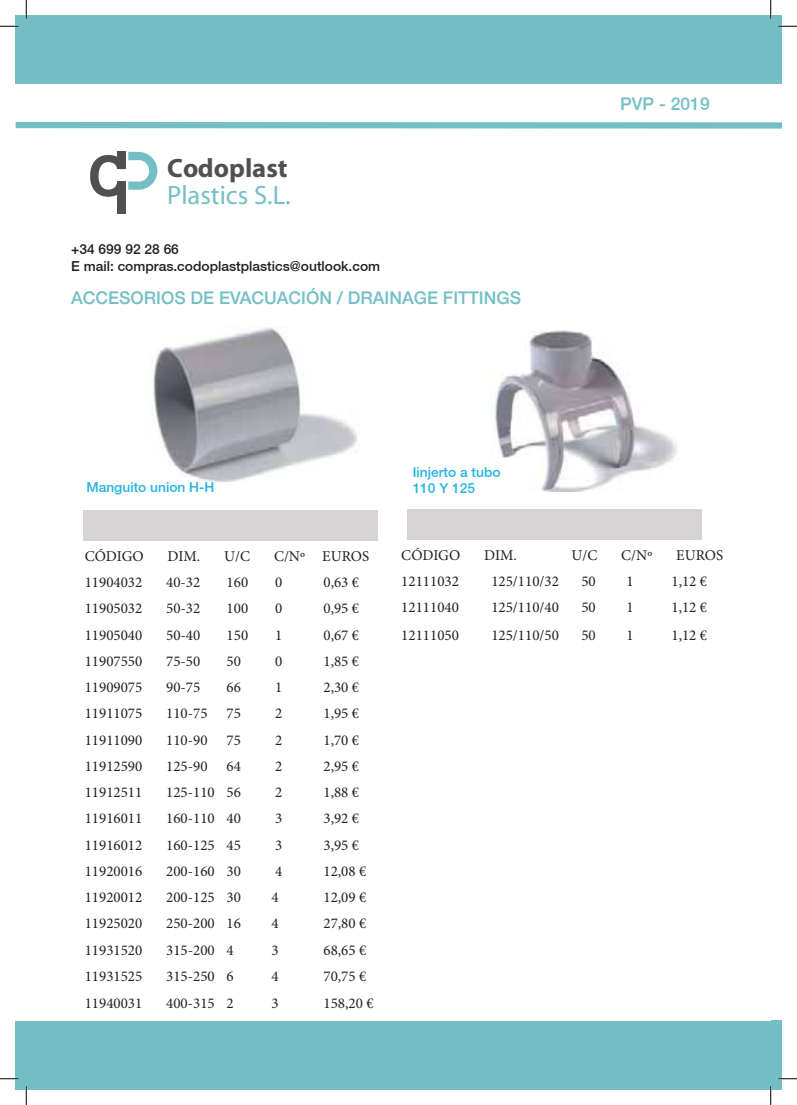
<style>
.page{position:relative;width:797px;height:1105px;background:#fff}
.page>*{position:absolute;margin:0;border:0;box-sizing:border-box;transform-origin:0 0}
.t1{font:26.62px "Myriad";color:#74bfc6}
.t2{font:700 26.62px "Myriad";color:#4e5052}
.t3{font:500 17.5px "Helvetica 65";color:#74bfc6}
.t4{font:15px "Minion Pro";color:#231f20}
.t5{font:500 13.75px/16.5px "Helvetica 65";color:#231f20}
.t6{font:500 13.75px/16.5px "Helvetica 65";color:#28b4e4}
</style>
<div class="page">
<div style="left:771px;top:1020px;width:10px;height:69px;background:#74bfc6"></div>
<div style="left:16px;top:1021px;width:758px;height:68px;background:#74bfc6"></div>
<div style="left:16px;top:16px;width:765px;height:68px;background:#74bfc6"></div>
<svg style="left:16px;top:122px;width:765px;height:7px;background:#82c5cb"></svg>
<div style="left:83px;top:510px;width:295px;height:31px;background:#d5d3d4"></div>
<div style="left:407px;top:509px;width:295px;height:31px;background:#d5d3d4"></div>
<div style="left:117px;top:182px;width:9px;height:32px;background:#4e5052"></div>
<svg style="left:90px;top:152px;width:67px;height:45px"></svg>
<img style="left:153px;top:327px;width:205px;height:155px">
<img style="left:491px;top:330px;width:186px;height:162px">
<svg style="left:0;top:25px;width:19px;height:2px"></svg>
<svg style="left:778px;top:25px;width:19px;height:2px"></svg>
<svg style="left:0;top:1078px;width:19px;height:1px"></svg>
<svg style="left:778px;top:1078px;width:19px;height:1px"></svg>
<svg style="left:25px;top:0;width:2px;height:19px"></svg>
<svg style="left:25px;top:1086px;width:2px;height:19px"></svg>
<svg style="left:770px;top:0;width:1px;height:19px"></svg>
<svg style="left:770px;top:1086px;width:1px;height:19px"></svg>
<h1 class="t2" style="left:167px;top:155px;width:122px">Codoplast</h1>
<h1 class="t1" style="left:167px;top:182px;width:125px">Plastics S.L.</h1>
<p class="t5" style="left:71px;top:241px;width:310px">+34 699 92 28 66<br>E mail: compras.codoplastplastics@outlook.com</p>
<p class="t3" style="left:71px;top:287px;width:451px">ACCESORIOS DE EVACUACIÓN / DRAINAGE FITTINGS</p>
<p class="t6" style="left:86px;top:478px;width:129px">Manguito union H-H</p>
<p class="t6" style="left:412px;top:463px;width:89px">Iinjerto a tubo<br>110 Y 125</p>
<p class="t3" style="left:620px;top:93px;width:91px">PVP - 2019</p>
<p class="t4" style="left:85px;top:546px;width:60px">CÓDIGO</p>
<p class="t4" style="left:167px;top:546px;width:34px">DIM.</p>
<p class="t4" style="left:224px;top:546px;width:27px">U/C</p>
<p class="t4" style="left:274px;top:546px;width:97px">C/Nº EUROS</p>
<p class="t4" style="left:85px;top:572px;width:59px">11904032</p>
<p class="t4" style="left:166px;top:572px;width:36px">40-32</p>
<p class="t4" style="left:227px;top:572px;width:23px">160</p>
<p class="t4" style="left:275px;top:572px;width:9px">0</p>
<p class="t4" style="left:323px;top:572px;width:37px">0,63 €</p>
<p class="t4" style="left:85px;top:598px;width:59px">11905032</p>
<p class="t4" style="left:166px;top:598px;width:36px">50-32</p>
<p class="t4" style="left:227px;top:598px;width:23px">100</p>
<p class="t4" style="left:275px;top:598px;width:9px">0</p>
<p class="t4" style="left:323px;top:598px;width:37px">0,95 €</p>
<p class="t4" style="left:85px;top:625px;width:59px">11905040</p>
<p class="t4" style="left:166px;top:625px;width:36px">50-40</p>
<p class="t4" style="left:227px;top:625px;width:23px">150</p>
<p class="t4" style="left:275px;top:625px;width:9px">1</p>
<p class="t4" style="left:323px;top:625px;width:37px">0,67 €</p>
<p class="t4" style="left:85px;top:651px;width:59px">11907550</p>
<p class="t4" style="left:166px;top:651px;width:36px">75-50</p>
<p class="t4" style="left:227px;top:651px;width:16px">50</p>
<p class="t4" style="left:275px;top:651px;width:9px">0</p>
<p class="t4" style="left:323px;top:651px;width:37px">1,85 €</p>
<p class="t4" style="left:85px;top:677px;width:59px">11909075</p>
<p class="t4" style="left:166px;top:677px;width:36px">90-75</p>
<p class="t4" style="left:227px;top:677px;width:16px">66</p>
<p class="t4" style="left:275px;top:677px;width:9px">1</p>
<p class="t4" style="left:323px;top:677px;width:37px">2,30 €</p>
<p class="t4" style="left:85px;top:703px;width:59px">11911075</p>
<p class="t4" style="left:166px;top:703px;width:43px">110-75</p>
<p class="t4" style="left:227px;top:703px;width:16px">75</p>
<p class="t4" style="left:275px;top:703px;width:9px">2</p>
<p class="t4" style="left:323px;top:703px;width:37px">1,95 €</p>
<p class="t4" style="left:85px;top:730px;width:59px">11911090</p>
<p class="t4" style="left:166px;top:730px;width:43px">110-90</p>
<p class="t4" style="left:227px;top:730px;width:16px">75</p>
<p class="t4" style="left:275px;top:730px;width:9px">2</p>
<p class="t4" style="left:323px;top:730px;width:37px">1,70 €</p>
<p class="t4" style="left:85px;top:756px;width:59px">11912590</p>
<p class="t4" style="left:166px;top:756px;width:43px">125-90</p>
<p class="t4" style="left:227px;top:756px;width:16px">64</p>
<p class="t4" style="left:275px;top:756px;width:9px">2</p>
<p class="t4" style="left:323px;top:756px;width:37px">2,95 €</p>
<p class="t4" style="left:85px;top:782px;width:59px">11912511</p>
<p class="t4" style="left:166px;top:782px;width:76px">125-110 56</p>
<p class="t4" style="left:275px;top:782px;width:9px">2</p>
<p class="t4" style="left:323px;top:782px;width:37px">1,88 €</p>
<p class="t4" style="left:85px;top:808px;width:59px">11916011</p>
<p class="t4" style="left:166px;top:808px;width:76px">160-110 40</p>
<p class="t4" style="left:275px;top:808px;width:9px">3</p>
<p class="t4" style="left:323px;top:808px;width:37px">3,92 €</p>
<p class="t4" style="left:85px;top:835px;width:59px">11916012</p>
<p class="t4" style="left:166px;top:835px;width:76px">160-125 45</p>
<p class="t4" style="left:275px;top:835px;width:9px">3</p>
<p class="t4" style="left:323px;top:835px;width:37px">3,95 €</p>
<p class="t4" style="left:85px;top:861px;width:59px">11920016</p>
<p class="t4" style="left:166px;top:861px;width:76px">200-160 30</p>
<p class="t4" style="left:275px;top:861px;width:9px">4</p>
<p class="t4" style="left:323px;top:861px;width:44px">12,08 €</p>
<p class="t4" style="left:85px;top:887px;width:59px">11920012</p>
<p class="t4" style="left:166px;top:887px;width:76px">200-125 30</p>
<p class="t4" style="left:272px;top:887px;width:9px">4</p>
<p class="t4" style="left:323px;top:887px;width:44px">12,09 €</p>
<p class="t4" style="left:85px;top:913px;width:59px">11925020</p>
<p class="t4" style="left:166px;top:913px;width:76px">250-200 16</p>
<p class="t4" style="left:272px;top:913px;width:9px">4</p>
<p class="t4" style="left:323px;top:913px;width:44px">27,80 €</p>
<p class="t4" style="left:85px;top:940px;width:59px">11931520</p>
<p class="t4" style="left:166px;top:940px;width:69px">315-200 4</p>
<p class="t4" style="left:272px;top:940px;width:9px">3</p>
<p class="t4" style="left:323px;top:940px;width:44px">68,65 €</p>
<p class="t4" style="left:85px;top:966px;width:59px">11931525</p>
<p class="t4" style="left:166px;top:966px;width:69px">315-250 6</p>
<p class="t4" style="left:272px;top:966px;width:9px">4</p>
<p class="t4" style="left:323px;top:966px;width:44px">70,75 €</p>
<p class="t4" style="left:85px;top:993px;width:59px">11940031</p>
<p class="t4" style="left:166px;top:993px;width:69px">400-315 2</p>
<p class="t4" style="left:272px;top:993px;width:9px">3</p>
<p class="t4" style="left:323px;top:993px;width:52px">158,20 €</p>
<p class="t4" style="left:401px;top:545px;width:60px">CÓDIGO</p>
<p class="t4" style="left:484px;top:545px;width:34px">DIM.</p>
<p class="t4" style="left:571px;top:545px;width:27px">U/C</p>
<p class="t4" style="left:621px;top:545px;width:33px">C/Nº</p>
<p class="t4" style="left:676px;top:545px;width:49px">EUROS</p>
<p class="t4" style="left:401px;top:571px;width:59px">12111032</p>
<p class="t4" style="left:491px;top:571px;width:69px">125/110/32</p>
<p class="t4" style="left:581px;top:571px;width:16px">50</p>
<p class="t4" style="left:626px;top:571px;width:9px">1</p>
<p class="t4" style="left:671px;top:571px;width:37px">1,12 €</p>
<p class="t4" style="left:401px;top:597px;width:59px">12111040</p>
<p class="t4" style="left:491px;top:597px;width:69px">125/110/40</p>
<p class="t4" style="left:581px;top:597px;width:16px">50</p>
<p class="t4" style="left:626px;top:597px;width:9px">1</p>
<p class="t4" style="left:671px;top:597px;width:37px">1,12 €</p>
<p class="t4" style="left:401px;top:625px;width:59px">12111050</p>
<p class="t4" style="left:491px;top:625px;width:69px">125/110/50</p>
<p class="t4" style="left:581px;top:625px;width:16px">50</p>
<p class="t4" style="left:626px;top:625px;width:9px">1</p>
<p class="t4" style="left:671px;top:625px;width:37px">1,12 €</p>
</div>
